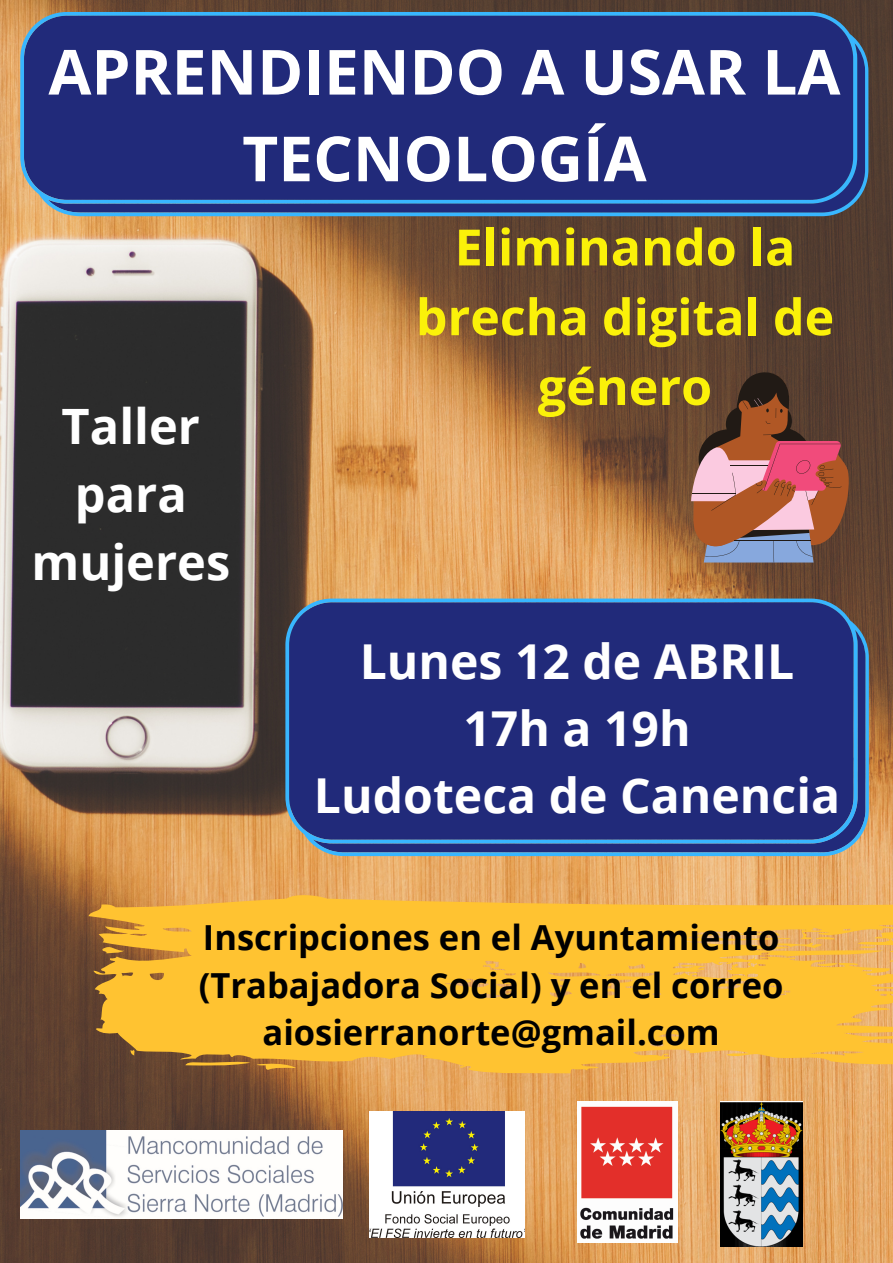
<style>
.page{position:relative;width:893px;height:1263px;background:#fff}
.page>*{position:absolute;margin:0;border:0;box-sizing:border-box;transform-origin:0 0}
.t1{font:700 62.25px/86.7px "Open Sans";color:#fff;text-align:center}
.t2{font:700 50.1px/69.8px "Open Sans";color:#fbf109;text-align:center}
.t3{font:700 48.75px/68.1px "Open Sans";color:#fff;text-align:center}
.t4{font:700 48.15px "Open Sans";color:#fff}
.t5{font:700 34.5px/47.8px "Open Sans";color:#000;text-align:center}
</style>
<div class="page">
<img style="left:0;top:0;width:893px;height:1263px">
<img style="left:20px;top:1130px;width:322px;height:88px">
<img style="left:369px;top:1111px;width:155px;height:126px">
<img style="left:577px;top:1101px;width:101px;height:141px">
<svg style="left:285px;top:598px;width:584px;height:258px;background:#253480"></svg>
<svg style="left:20px;top:12px;width:848px;height:204px;background:#243481"></svg>
<svg style="left:89px;top:893px;width:804px;height:182px;background:#f2b739"></svg>
<img style="left:720px;top:1101px;width:82px;height:146px">
<svg style="left:686px;top:371px;width:162px;height:191px;background:#935e54"></svg>
<p class="t1" style="left:48px;top:27px;width:793px">APRENDIENDO A USAR LA<br>TECNOLOGÍA</p>
<p class="t3" style="left:31px;top:391px;width:200px">Taller para mujeres</p>
<p class="t2" style="left:416px;top:211px;width:420px">Eliminando la brecha digital de género</p>
<p class="t4" style="left:360px;top:628px;width:436px">Lunes 12 de ABRIL</p>
<p class="t4" style="left:463px;top:695px;width:229px">17h a 19h</p>
<p class="t4" style="left:314px;top:762px;width:527px">Ludoteca de Canencia</p>
<p class="t5" style="left:199px;top:912px;width:586px">Inscripciones en el Ayuntamiento (Trabajadora Social) y en el correo aiosierranorte@gmail.com</p>
</div>
